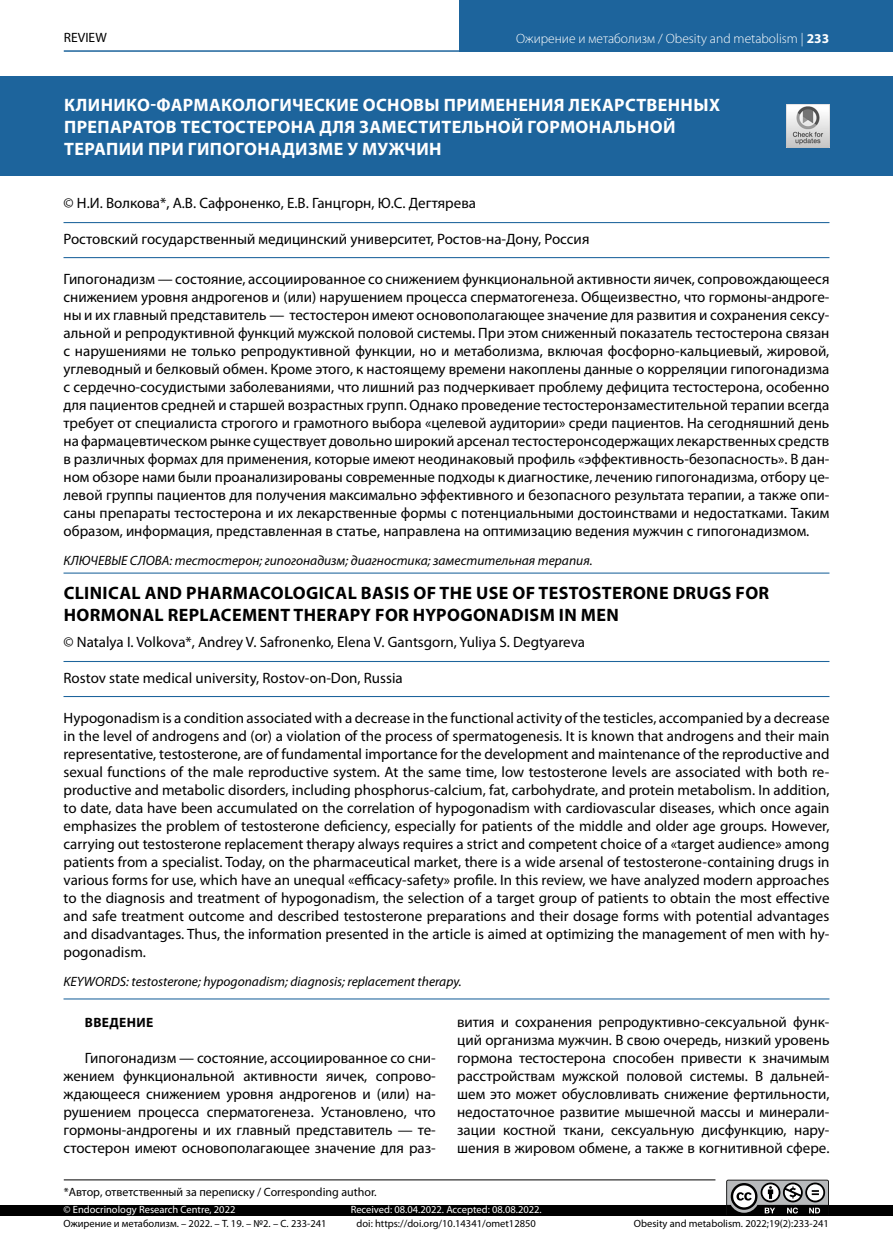
<style>
.page{position:relative;width:893px;height:1255px;background:#fff}
.page>*{position:absolute;margin:0;border:0;box-sizing:border-box;transform-origin:0 0}
.t1{font:700 18px/21.6px "Myriad Pro";letter-spacing:.02em;color:#fff}
.t2{font:700 18px/21.6px "Myriad Pro";letter-spacing:.02em;color:#000}
.t3{font:15px/18px "Myriad Pro";color:#000;text-align:justify}
.t4{font:italic 13.5px "Myriad Pro";color:#000}
.t5{font:300 13.5px "Myriad Pro";color:#fff}
.t6{font:700 13.5px "Myriad Pro";letter-spacing:.025em;color:#000}
.t7{font:13.5px "Myriad Pro";color:#000}
.t8{font:12px "Myriad Pro";color:#000}
.t9{font:10.5px "Myriad Pro";color:#000}
.t10{font:10.5px "Myriad Pro";color:#fff}
.s1{font-weight:700}
</style>
<div class="page">
<hr style="left:64px;top:50px;width:829px;height:2px;background:#1d649c">
<div style="left:459px;top:0;width:434px;height:51px;background:#1d649c"></div>
<hr style="left:64px;top:222px;width:765px;height:1px;background:#1d649c">
<hr style="left:64px;top:257px;width:765px;height:1px;background:#1d649c">
<hr style="left:64px;top:572px;width:765px;height:1px;background:#1d649c">
<hr style="left:64px;top:661px;width:765px;height:1px;background:#1d649c">
<hr style="left:64px;top:696px;width:765px;height:1px;background:#1d649c">
<hr style="left:64px;top:998px;width:765px;height:1px;background:#1d649c">
<div style="left:0;top:77px;width:893px;height:99px;background:#1d649c"></div>
<div style="left:0;top:1204px;width:893px;height:11px;background:#000"></div>
<svg style="left:726px;top:1179px;width:103px;height:36px"></svg>
<hr style="left:64px;top:1179px;width:651px;height:1px;background:#000">
<img style="left:787px;top:105px;width:42px;height:42px">
<p class="t7" style="left:64px;top:29px;width:44px">REVIEW</p>
<p class="t5" style="left:516px;top:30px;width:315px">Ожирение и метаболизм / Obesity and metabolism | <span class="s1">233</span></p>
<p class="t1" style="left:64px;top:94px;width:657px">КЛИНИКО-ФАРМАКОЛОГИЧЕСКИЕ ОСНОВЫ ПРИМЕНЕНИЯ ЛЕКАРСТВЕННЫХ<br>ПРЕПАРАТОВ ТЕСТОСТЕРОНА ДЛЯ ЗАМЕСТИТЕЛЬНОЙ ГОРМОНАЛЬНОЙ<br>ТЕРАПИИ ПРИ ГИПОГОНАДИЗМЕ У МУЖЧИН</p>
<p class="t3" style="left:64px;top:194px;width:414px">© Н.И. Волкова*, А.В. Сафроненко, Е.В. Ганцгорн, Ю.С. Дегтярева</p>
<p class="t3" style="left:64px;top:230px;width:527px">Ростовский государственный медицинский университет, Ростов-на-Дону, Россия</p>
<p class="t3" style="left:64px;top:269px;width:767px">Гипогонадизм — состояние, ассоциированное со снижением функциональной активности яичек, сопровождающееся снижением уровня андрогенов и (или) нарушением процесса сперматогенеза. Общеизвестно, что гормоны-андроге&shy;ны и их главный представитель — тестостерон имеют основополагающее значение для развития и сохранения сексу&shy;альной и репродуктивной функций мужской половой системы. При этом сниженный показатель тестостерона связан с нарушениями не только репродуктивной функции, но и метаболизма, включая фосфорно-кальциевый, жировой, углеводный и белковый обмен. Кроме этого, к настоящему времени накоплены данные о корреляции гипогонадизма с сердечно-сосудистыми заболеваниями, что лишний раз подчеркивает проблему дефицита тестостерона, особенно для пациентов средней и старшей возрастных групп. Однако проведение тестостеронзаместительной терапии всегда требует от специалиста строгого и грамотного выбора «целевой аудитории» среди пациентов. На сегодняшний день на фармацевтическом рынке существует довольно широкий арсенал тестостеронсодержащих лекарственных средств в различных формах для применения, которые имеют неодинаковый профиль «эффективность-безопасность». В дан&shy;ном обзоре нами были проанализированы современные подходы к диагностике, лечению гипогонадизма, отбору це&shy;левой группы пациентов для получения максимально эффективного и безопасного результата терапии, а также опи&shy;саны препараты тестостерона и их лекарственные формы с потенциальными достоинствами и недостатками. Таким образом, информация, представленная в статье, направлена на оптимизацию ведения мужчин с гипогонадизмом.</p>
<p class="t4" style="left:64px;top:552px;width:531px">КЛЮЧЕВЫЕ СЛОВА: тестостерон; гипогонадизм; диагностика; заместительная терапия.</p>
<p class="t2" style="left:64px;top:581px;width:707px">CLINICAL AND PHARMACOLOGICAL BASIS OF THE USE OF TESTOSTERONE DRUGS FOR<br>HORMONAL REPLACEMENT THERAPY FOR HYPOGONADISM IN MEN</p>
<p class="t3" style="left:64px;top:633px;width:523px">© Natalya I. Volkova*, Andrey V. Safronenko, Elena V. Gantsgorn, Yuliya S. Degtyareva</p>
<p class="t3" style="left:64px;top:669px;width:341px">Rostov state medical university, Rostov-on-Don, Russia</p>
<p class="t3" style="left:64px;top:708px;width:767px">Hypogonadism is a condition associated with a decrease in the functional activity of the testicles, accompanied by a decrease in the level of androgens and (or) a violation of the process of spermatogenesis. It is known that androgens and their main representative, testosterone, are of fundamental importance for the development and maintenance of the reproductive and sexual functions of the male reproductive system. At the same time, low testosterone levels are associated with both re&shy;productive and metabolic disorders, including phosphorus-calcium, fat, carbohydrate, and protein metabolism. In addition, to date, data have been accumulated on the correlation of hypogonadism with cardiovascular diseases, which once again emphasizes the problem of testosterone deficiency, especially for patients of the middle and older age groups. However, carrying out testosterone replacement therapy always requires a strict and competent choice of a «target audience» among patients from a specialist. Today, on the pharmaceutical market, there is a wide arsenal of testosterone-containing drugs in various forms for use, which have an unequal «efficacy-safety» profile. In this review, we have analyzed modern approaches to the diagnosis and treatment of hypogonadism, the selection of a target group of patients to obtain the most effective and safe treatment outcome and described testosterone preparations and their dosage forms with potential advantages and disadvantages. Thus, the information presented in the article is aimed at optimizing the management of men with hy&shy;pogonadism.</p>
<p class="t4" style="left:64px;top:972px;width:400px">KEYWORDS: testosterone; hypogonadism; diagnosis; replacement therapy.</p>
<p class="t6" style="left:85px;top:1013px;width:70px">ВВЕДЕНИЕ</p>
<p class="t3" style="left:64px;top:1048px;width:374px;text-indent:21px">Гипогонадизм — состояние, ассоциированное со сни&shy;жением функциональной активности яичек, сопрово&shy;ждающееся снижением уровня андрогенов и (или) на&shy;рушением процесса сперматогенеза. Установлено, что гормоны-андрогены и их главный представитель — те&shy;стостерон имеют основополагающее значение для раз-</p>
<p class="t3" style="left:457px;top:1012px;width:374px">вития и сохранения репродуктивно-сексуальной функ&shy;ций организма мужчин. В свою очередь, низкий уровень гормона тестостерона способен привести к значимым расстройствам мужской половой системы. В дальней&shy;шем это может обусловливать снижение фертильности, недостаточное развитие мышечной массы и минерали&shy;зации костной ткани, сексуальную дисфункцию, нару&shy;шения в жировом обмене, а также в когнитивной сфере.</p>
<p class="t8" style="left:64px;top:1184px;width:314px">*Автор, ответственный за переписку / Corresponding author.</p>
<p class="t9" style="left:64px;top:1216px;width:265px">Ожирение и метаболизм. – 2022. – Т. 19. – №2. – С. 233-241</p>
<p class="t9" style="left:634px;top:1216px;width:196px">Obesity and metabolism. 2022;19(2):233-241</p>
<p class="t10" style="left:64px;top:1203px;width:173px">© Endocrinology Research Centre, 2022</p>
<p class="t10" style="left:351px;top:1203px;width:193px">Received: 08.04.2022. Accepted: 08.08.2022.</p>
<p class="t9" style="left:357px;top:1216px;width:181px">doi: https://doi.org/10.14341/omet12850</p>
</div>
